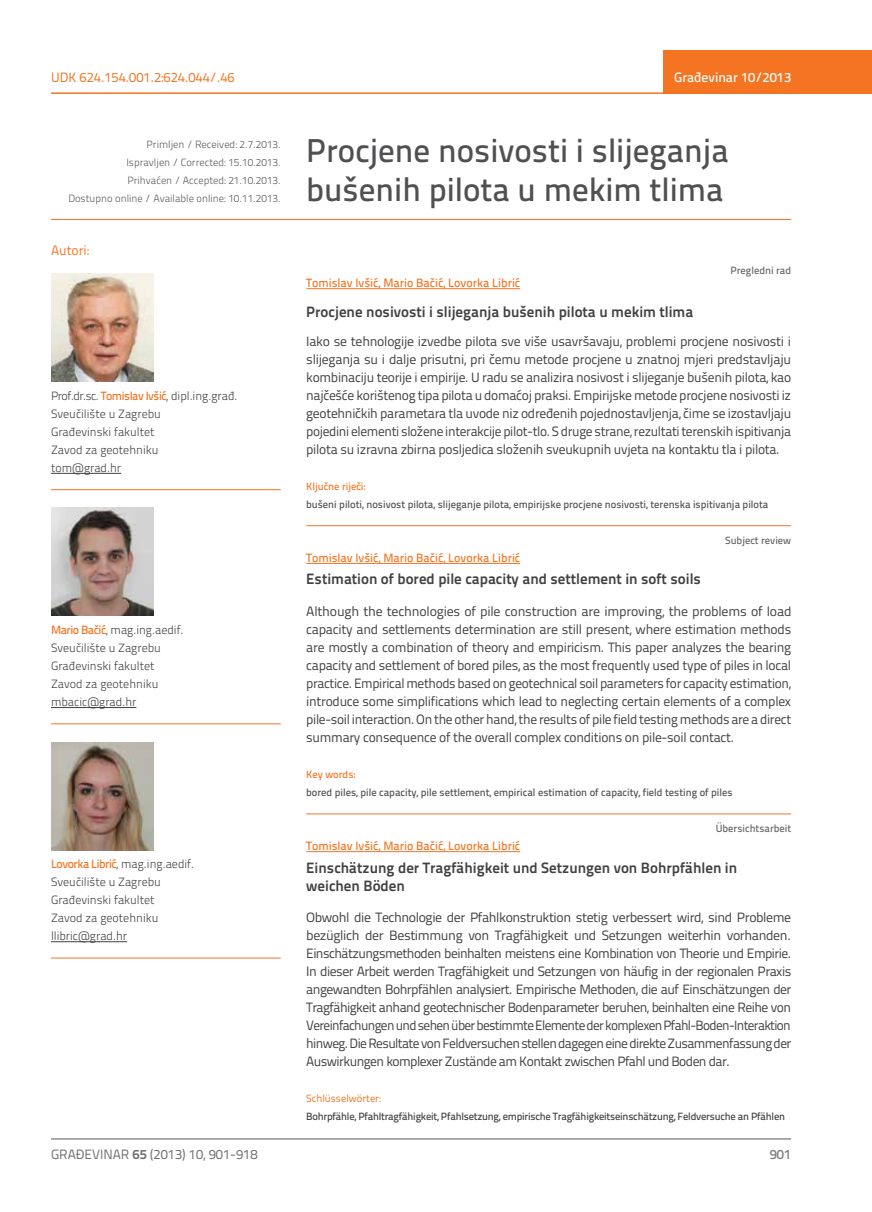
<style>
.page{position:relative;width:872px;height:1212px;background:#fff}
.page>*{position:absolute;margin:0;border:0;box-sizing:border-box;transform-origin:0 0}
.t1{font:500 33px/39px "Titillium Text 22 L";color:#505052}
.t2{font:700 15px/18px "Titillium Text 22 L";color:#414042}
.t3{font:13.5px/18px "Titillium Text 22 L";letter-spacing:-.02em;color:#414042;text-align:justify}
.t4{font:13.5px "Titillium Text 22 L";color:#f47421}
.t5{font:13.5px "Titillium Text 22 L";color:#6d6e71}
.t6{font:500 13.5px "Titillium Text 22 L";color:#fff}
.t7{font:500 13.5px "Titillium Text 22 L";color:#797a7d}
.t8{font:300 12px/18px "Titillium Text 22 L";color:#414042}
.t9{font:500 12px "Titillium Text 22 L";color:#f47421}
.t10{font:500 10.5px "Titillium Text 22 L";color:#505052}
.t11{font:300 10.5px/18px "Titillium Text 22 L";color:#58595b;text-align:right}
.t12{font:500 10.5px "Titillium Text 22 L";letter-spacing:-.02em;color:#414042}
.t13{font:500 10.5px "Titillium Text 22 L";color:#646568}
.t14{font:500 10.5px "Titillium Text 22 L";color:#f47421}
.t15{font:10.5px "Titillium Text 22 L";color:#f47421}
.s1{font-weight:500;color:#f47421}
.s2{font-weight:700}
</style>
<div class="page">
<hr style="left:51px;top:92px;width:821px;height:2px;background:#f47421">
<div style="left:663px;top:50px;width:209px;height:44px;background:#f47421"></div>
<hr style="left:51px;top:1139px;width:740px;height:1px;background:#58595b">
<hr style="left:51px;top:473px;width:70px;height:1px;background:#414042">
<hr style="left:51px;top:707px;width:85px;height:1px;background:#414042">
<hr style="left:51px;top:941px;width:76px;height:1px;background:#414042">
<hr style="left:51px;top:489px;width:230px;height:1px;background:#f47421">
<img style="left:51px;top:508px;width:102px;height:107px">
<hr style="left:51px;top:723px;width:230px;height:1px;background:#f47421">
<img style="left:51px;top:743px;width:102px;height:107px">
<hr style="left:51px;top:958px;width:230px;height:1px;background:#f47421">
<hr style="left:306px;top:288px;width:214px;height:1px;background:#f47421">
<hr style="left:306px;top:563px;width:214px;height:1px;background:#f47421">
<hr style="left:306px;top:851px;width:214px;height:1px;background:#f47421">
<hr style="left:306px;top:525px;width:485px;height:1px;background:#f47421">
<hr style="left:306px;top:814px;width:485px;height:1px;background:#f47421">
<hr style="left:51px;top:219px;width:740px;height:1px;background:#f47421">
<img style="left:51px;top:274px;width:102px;height:107px">
<p class="t4" style="left:51px;top:68px;width:185px">UDK 624.154.001.2:624.044/.46</p>
<p class="t11" style="left:68px;top:134px;width:214px">Primljen / Received: 2.7.2013.<br>Ispravljen / Corrected: 15.10.2013.<br>Prihvaćen / Accepted: 21.10.2013.<br>Dostupno online / Available online: 10.11.2013.</p>
<p class="t4" style="left:51px;top:240px;width:40px">Autori:</p>
<p class="t8" style="left:51px;top:386px;width:188px">Prof.dr.sc. <span class="s1">Tomislav Ivšić</span>, dipl.ing.građ.<br>Sveučilište u Zagrebu<br>Građevinski fakultet<br>Zavod za geotehniku<br>tom@grad.hr</p>
<p class="t8" style="left:51px;top:620px;width:134px"><span class="s1">Mario Bačić</span>, mag.ing.aedif.<br>Sveučilište u Zagrebu<br>Građevinski fakultet<br>Zavod za geotehniku mbacic@grad.hr</p>
<p class="t8" style="left:51px;top:854px;width:145px"><span class="s1">Lovorka Librić</span>, mag.ing.aedif.<br>Sveučilište u Zagrebu<br>Građevinski fakultet<br>Zavod za geotehniku llibric@grad.hr</p>
<p class="t6" style="left:674px;top:67px;width:118px">Građevinar 10/2013</p>
<h1 class="t1" style="left:306px;top:129px;width:424px">Procjene nosivosti i slijeganja bušenih pilota u mekim tlima</h1>
<p class="t13" style="left:730px;top:262px;width:62px">Pregledni rad</p>
<p class="t9" style="left:306px;top:274px;width:215px">Tomislav Ivšić, Mario Bačić, Lovorka Librić</p>
<p class="t2" style="left:306px;top:301px;width:388px">Procjene nosivosti i slijeganja bušenih pilota u mekim tlima</p>
<p class="t3" style="left:306px;top:331px;width:486px">Iako se tehnologije izvedbe pilota sve više usavršavaju, problemi procjene nosivosti i slijeganja su i dalje prisutni, pri čemu metode procjene u znatnoj mjeri predstavljaju kombinaciju teorije i empirije. U radu se analizira nosivost i slijeganje bušenih pilota, kao najčešće korištenog tipa pilota u domaćoj praksi. Empirijske metode procjene nosivosti iz geotehničkih parametara tla uvode niz određenih pojednostavljenja, čime se izostavljaju pojedini elementi složene interakcije pilot-tlo. S druge strane, rezultati terenskih ispitivanja pilota su izravna zbirna posljedica složenih sveukupnih uvjeta na kontaktu tla i pilota.</p>
<p class="t14" style="left:306px;top:478px;width:61px">Ključne riječi:</p>
<p class="t10" style="left:306px;top:496px;width:463px">bušeni piloti, nosivost pilota, slijeganje pilota, empirijske procjene nosivosti, terenska ispitivanja pilota</p>
<p class="t13" style="left:725px;top:532px;width:67px">Subject review</p>
<p class="t9" style="left:306px;top:549px;width:215px">Tomislav Ivšić, Mario Bačić, Lovorka Librić</p>
<p class="t2" style="left:306px;top:569px;width:396px">Estimation of bored pile capacity and settlement in soft soils</p>
<p class="t3" style="left:306px;top:601px;width:487px">Although the technologies of pile construction are improving, the problems of load capacity and settlements determination are still present, where estimation methods are mostly a combination of theory and empiricism. This paper analyzes the bearing capacity and settlement of bored piles, as the most frequently used type of piles in local practice. Empirical methods based on geotechnical soil parameters for capacity estimation, introduce some simplifications which lead to neglecting certain elements of a complex pile-soil interaction. On the other hand, the results of pile field testing methods are a direct summary consequence of the overall complex conditions on pile-soil contact.</p>
<p class="t14" style="left:306px;top:766px;width:51px">Key words:</p>
<p class="t10" style="left:306px;top:784px;width:428px">bored piles, pile capacity, pile settlement, empirical estimation of capacity, field testing of piles</p>
<p class="t13" style="left:716px;top:820px;width:77px">Übersichtsarbeit</p>
<p class="t9" style="left:306px;top:837px;width:215px">Tomislav Ivšić, Mario Bačić, Lovorka Librić</p>
<p class="t2" style="left:306px;top:857px;width:432px">Einschätzung der Tragfähigkeit und Setzungen von Bohrpfählen in weichen Böden</p>
<p class="t3" style="left:306px;top:908px;width:487px">Obwohl die Technologie der Pfahlkonstruktion stetig verbessert wird, sind Probleme bezüglich der Bestimmung von Tragfähigkeit und Setzungen weiterhin vorhanden.<br>Einschätzungsmethoden beinhalten meistens eine Kombination von Theorie und Empirie.<br>In dieser Arbeit werden Tragfähigkeit und Setzungen von häufig in der regionalen Praxis angewandten Bohrpfählen analysiert. Empirische Methoden, die auf Einschätzungen der Tragfähigkeit anhand geotechnischer Bodenparameter beruhen, beinhalten eine Reihe von Vereinfachungen und sehen über bestimmte Elemente der komplexen Pfahl-Boden-Interaktion hinweg. Die Resultate von Feldversuchen stellen dagegen eine direkte Zusammenfassung der Auswirkungen komplexer Zustände am Kontakt zwischen Pfahl und Boden dar.</p>
<p class="t15" style="left:306px;top:1091px;width:76px">Schlüsselwörter:</p>
<p class="t12" style="left:306px;top:1109px;width:480px">Bohrpfähle, Pfahltragfähigkeit, Pfahlsetzung, empirische Tragfähigkeitseinschätzung, Feldversuche an Pfählen</p>
<p class="t5" style="left:51px;top:1144px;width:208px">GRAĐEVINAR <span class="s2">65</span> (2013) 10, 901-918</p>
<p class="t7" style="left:769px;top:1144px;width:23px">901</p>
</div>
